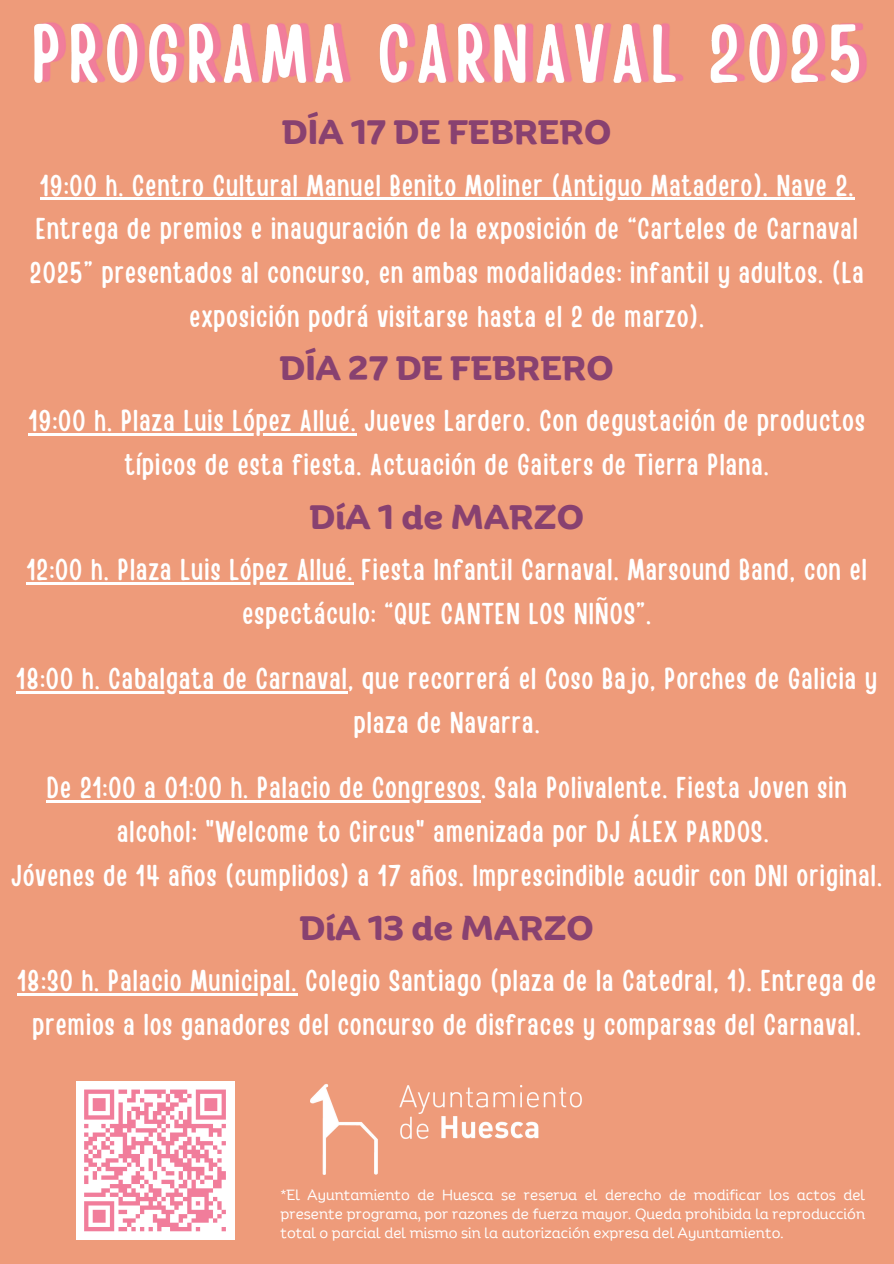
<style>
.page{position:relative;width:894px;height:1264px;background:#fff}
.page>*{position:absolute;margin:0;border:0;box-sizing:border-box;transform-origin:0 0}
.t1{font:700 33px "Binate Display";color:#884170}
.t2{font:30px/43.8px "Handy Casual Condensed";letter-spacing:.04em;color:#fff;text-align:center}
.t3{font:14.4px/19.2px "Binate Display";color:#fff;text-align:justify}
</style>
<div class="page">
<div style="left:0;top:0;width:893px;height:1263px;background:#ee9b7a"></div>
<hr style="left:27px;top:582px;width:326px;height:2px;background:#fff">
<hr style="left:17px;top:691px;width:331px;height:2px;background:#fff">
<hr style="left:47px;top:800px;width:434px;height:2px;background:#fff">
<img style="left:311px;top:1084px;width:271px;height:90px">
<img style="left:34px;top:22px;width:833px;height:61px">
<hr style="left:40px;top:198px;width:814px;height:2px;background:#fff">
<hr style="left:29px;top:433px;width:328px;height:3px;background:#fff">
<hr style="left:18px;top:992px;width:279px;height:3px;background:#fff">
<div style="left:75px;top:1080px;width:159px;height:159px;background:#fff"></div>
<svg style="left:84px;top:1089px;width:142px;height:143px"></svg>
<h3 class="t1" style="left:282px;top:101px;width:330px">DÍA 17 DE FEBRERO</h3>
<h4 class="t2" style="left:30px;top:162px;width:835px">19:00 h. Centro Cultural Manuel Benito Moliner (Antiguo Matadero). Nave 2.<br>Entrega de premios e inauguración de la exposición de “Carteles de Carnaval 2025” presentados al concurso, en ambas modalidades: infantil y adultos. (La exposición podrá visitarse hasta el 2 de marzo).</h4>
<h4 class="t1" style="left:280px;top:337px;width:335px">DÍA 27 DE FEBRERO</h4>
<h4 class="t2" style="left:29px;top:397px;width:837px">19:00 h. Plaza Luis López Allué. Jueves Lardero. Con degustación de productos típicos de esta fiesta. Actuación de Gaiters de Tierra Plana.</h4>
<h2 class="t1" style="left:309px;top:486px;width:275px">DíA 1 de MARZO</h2>
<h4 class="t2" style="left:27px;top:546px;width:841px">12:00 h. Plaza Luis López Allué. Fiesta Infantil Carnaval. Marsound Band, con el espectáculo: “QUE CANTEN LOS NIÑOS”.</h4>
<h2 class="t2" style="left:17px;top:655px;width:861px">18:00 h. Cabalgata de Carnaval, que recorrerá el Coso Bajo, Porches de Galicia y plaza de Navarra.</h2>
<h4 class="t2" style="left:12px;top:764px;width:871px">De 21:00 a 01:00 h. Palacio de Congresos. Sala Polivalente. Fiesta Joven sin alcohol: "Welcome to Circus" amenizada por DJ ÁLEX PARDOS.<br>Jóvenes de 14 años (cumplidos) a 17 años. Imprescindible acudir con DNI original.</h4>
<h3 class="t1" style="left:299px;top:896px;width:295px">DíA 13 de MARZO</h3>
<h4 class="t2" style="left:18px;top:956px;width:859px">18:30 h. Palacio Municipal. Colegio Santiago (plaza de la Catedral, 1). Entrega de premios a los ganadores del concurso de disfraces y comparsas del Carnaval.</h4>
<p class="t3" style="left:280px;top:1182px;width:586px">*El Ayuntamiento de Huesca se reserva el derecho de modificar los actos del presente programa, por razones de fuerza mayor. Queda prohibida la reproducción total o parcial del mismo sin la autorización expresa del Ayuntamiento.</p>
</div>
